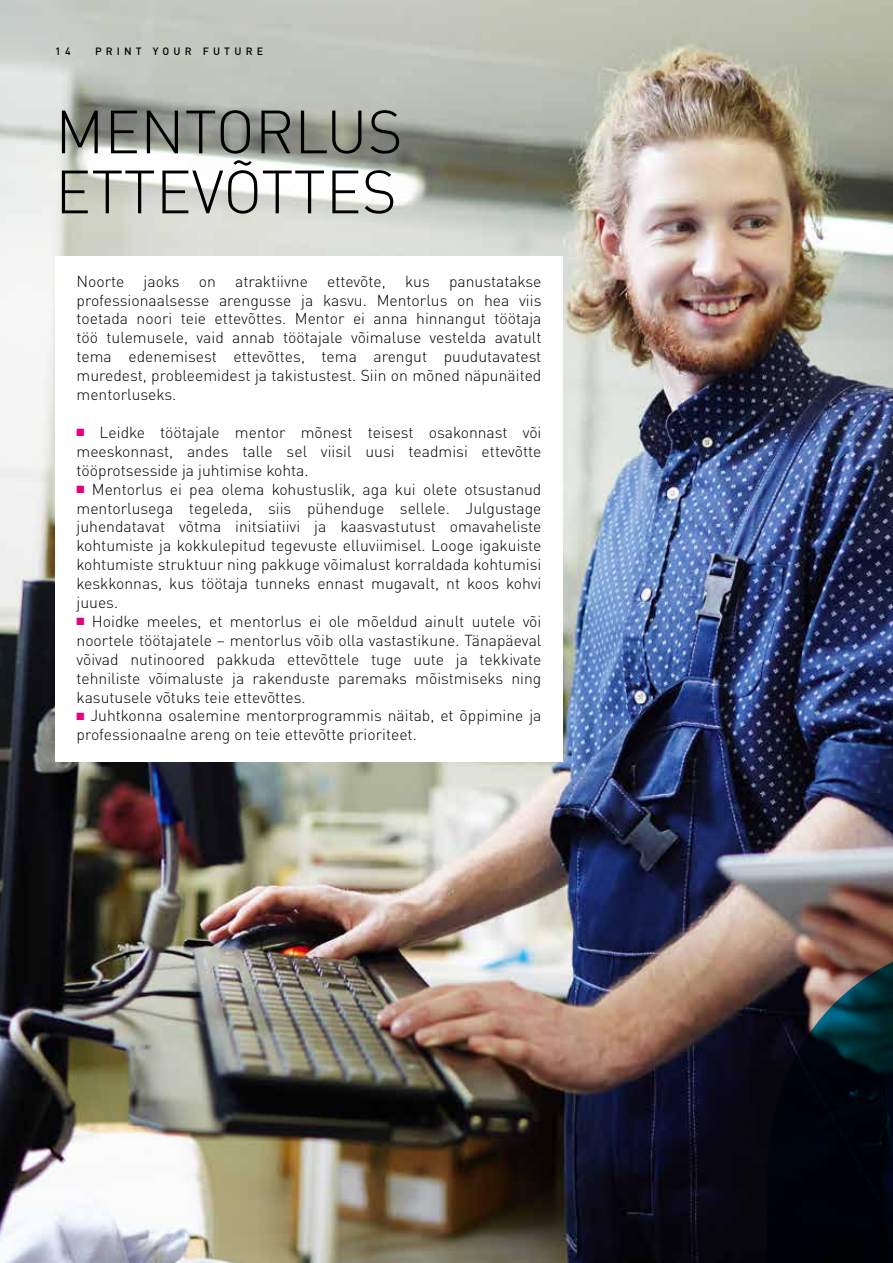
<style>
.page{position:relative;width:893px;height:1263px;background:#fff}
.page>*{position:absolute;margin:0;border:0;box-sizing:border-box;transform-origin:0 0}
.t1{font:300 60px/60px "DIN Pro";color:#000}
.t2{font:300 15.75px/18.9px "DIN Pro";color:#000;text-align:justify}
.t3{font:500 10.5px "DIN Pro";letter-spacing:.4em;color:#000}
.s1{color:#e6007d}
</style>
<div class="page">
<img style="left:0;top:0;width:893px;height:1263px">
<div style="left:55px;top:257px;width:508px;height:505px;background:#fff"></div>
<svg style="left:767px;top:938px;width:126px;height:325px;background:#16181d"></svg>
<p class="t3" style="left:55px;top:43px;width:17px">1 4</p>
<p class="t3" style="left:95px;top:43px;width:170px">PRINT YOUR FUTURE</p>
<h1 class="t1" style="left:55px;top:96px;width:349px">MENTORLUS<br>ETTEVÕTTES</h1>
<p class="t2" style="left:77px;top:270px;width:466px">Noorte jaoks on atraktiivne ettevõte, kus panustatakse professionaalsesse arengusse ja kasvu. Mentorlus on hea viis toetada noori teie ettevõttes. Mentor ei anna hinnangut töötaja töö tulemusele, vaid annab töötajale võimaluse vestelda avatult tema edenemisest ettevõttes, tema arengut puudutavatest muredest, probleemidest ja takistustest. Siin on mõned näpunäited mentorluseks.</p>
<p class="t2" style="left:77px;top:421px;width:466px"><span class="s1">■</span> Leidke töötajale mentor mõnest teisest osakonnast või meeskonnast, andes talle sel viisil uusi teadmisi ettevõtte tööprotsesside ja juhtimise kohta.</p>
<p class="t2" style="left:77px;top:478px;width:466px"><span class="s1">■</span> Mentorlus ei pea olema kohustuslik, aga kui olete otsustanud mentorlusega tegeleda, siis pühenduge sellele. Julgustage juhendatavat võtma initsiatiivi ja kaasvastutust omavaheliste kohtumiste ja kokkulepitud tegevuste elluviimisel. Looge igakuiste kohtumiste struktuur ning pakkuge võimalust korraldada kohtumisi keskkonnas, kus töötaja tunneks ennast mugavalt, nt koos kohvi juues.</p>
<p class="t2" style="left:77px;top:610px;width:466px"><span class="s1">■</span> Hoidke meeles, et mentorlus ei ole mõeldud ainult uutele või noortele töötajatele – mentorlus võib olla vastastikune. Tänapäeval võivad nutinoored pakkuda ettevõttele tuge uute ja tekkivate tehniliste võimaluste ja rakenduste paremaks mõistmiseks ning kasutusele võtuks teie ettevõttes.</p>
<p class="t2" style="left:77px;top:705px;width:466px"><span class="s1">■</span> Juhtkonna osalemine mentorprogrammis näitab, et õppimine ja professionaalne areng on teie ettevõtte prioriteet.</p>
</div>
